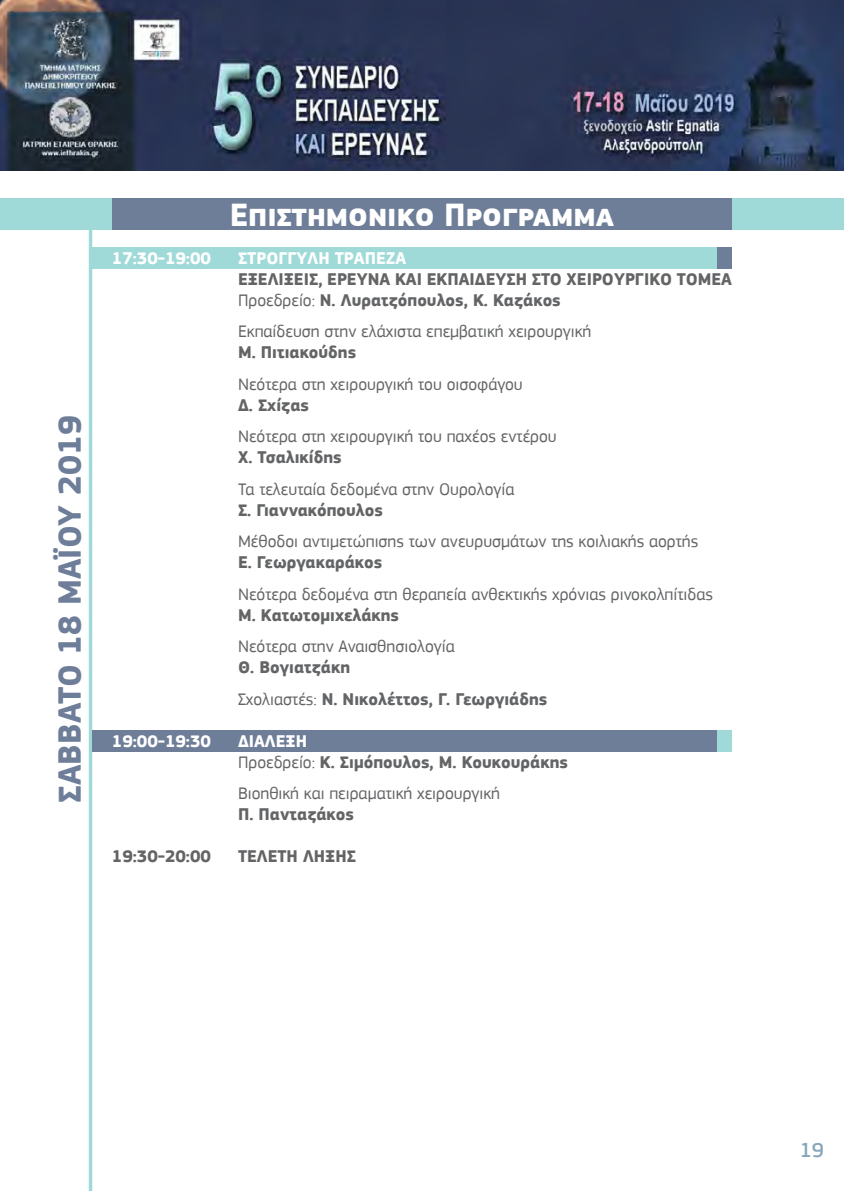
<style>
.page{position:relative;width:844px;height:1191px;background:#fff}
.page>*{position:absolute;margin:0;border:0;box-sizing:border-box;transform-origin:0 0}
.t1{font:700 33.25px "PF Square Sans Pro";color:#fff}
.t2{font:700 33.25px "PF Square Sans Pro";color:#6e7e98}
.t3{font:500 21px "PF Square Sans Pro";color:#88a7bb}
.t4{font:17.5px "PF Square Sans Pro";color:#636466}
.t5{font:700 17.5px/21px "PF Square Sans Pro";color:#636466}
.t6{font:700 17.5px "PF Square Sans Pro";color:#fff}
.s1{font-weight:400}
.s2{color:#fff}
</style>
<div class="page">
<img style="left:0;top:0;width:843px;height:170px">
<hr style="left:89px;top:230px;width:3px;height:961px;background:#9fdad8">
<div style="left:92px;top:248px;width:640px;height:21px;background:#9fdad8"></div>
<div style="left:717px;top:248px;width:15px;height:21px;background:#6e7e98"></div>
<div style="left:112px;top:199px;width:619px;height:31px;background:#6e7e98"></div>
<div style="left:731px;top:199px;width:112px;height:31px;background:#9fdad8"></div>
<div style="left:0;top:199px;width:112px;height:31px;background:#9fdad8"></div>
<div style="left:92px;top:730px;width:640px;height:22px;background:#6e7e98"></div>
<div style="left:717px;top:730px;width:15px;height:22px;background:#9fdad8"></div>
<h1 class="t2" style="left:50px;top:803px;width:389px;rotate:-90deg">ΣΑΒΒΑΤΟ 18 ΜΑΪΟΥ 2019</h1>
<h1 class="t1" style="left:230px;top:195px;width:386px">Επιστημονικο Προγραμμα</h1>
<p class="t6" style="left:112px;top:247px;width:100px">17:30-19:00</p>
<p class="t6" style="left:238px;top:247px;width:170px">ΣΤΡΌΓΓΥΛΗ ΤΡΆΠΕΖΑ</p>
<p class="t5" style="left:238px;top:269px;width:495px">ΕΞΕΛΊΞΕΙΣ, ΈΡΕΥΝΑ ΚΑΙ ΕΚΠΑΊΔΕΥΣΗ ΣΤΟ ΧΕΙΡΟΥΡΓΙΚΌ ΤΟΜΈΑ<br><span class="s1">Προεδρείο:</span> Ν. Λυρατζόπουλος, Κ. Καζάκος</p>
<p class="t4" style="left:238px;top:321px;width:355px">Εκπαίδευση στην ελάχιστα επεμβατική χειρουργική</p>
<p class="t5" style="left:238px;top:342px;width:120px">Μ. Πιτιακούδης</p>
<p class="t4" style="left:238px;top:374px;width:286px">Νεότερα στη χειρουργική του οισοφάγου</p>
<p class="t5" style="left:238px;top:395px;width:72px">Δ. Σχίζας</p>
<p class="t4" style="left:238px;top:426px;width:320px">Νεότερα στη χειρουργική του παχέος εντέρου</p>
<p class="t5" style="left:238px;top:447px;width:105px">Χ. Τσαλικίδης</p>
<p class="t4" style="left:238px;top:479px;width:278px">Τα τελευταία δεδομένα στην Ουρολογία</p>
<p class="t5" style="left:238px;top:500px;width:146px">Σ. Γιαννακόπουλος</p>
<p class="t4" style="left:238px;top:531px;width:462px">Μέθοδοι αντιμετώπισης των ανευρυσμάτων της κοιλιακής αορτής</p>
<p class="t5" style="left:238px;top:552px;width:146px">Ε. Γεωργακαράκος</p>
<p class="t4" style="left:238px;top:584px;width:476px">Νεότερα δεδομένα στη θεραπεία ανθεκτικής χρόνιας ρινοκολπίτιδας</p>
<p class="t5" style="left:238px;top:605px;width:163px">Μ. Κατωτομιχελάκης</p>
<p class="t4" style="left:238px;top:636px;width:218px">Νεότερα στην Αναισθησιολογία</p>
<p class="t5" style="left:238px;top:652px;width:311px;line-height:31.5px">Θ. Βογιατζάκη<br><span class="s1">Σχολιαστές:</span> Ν. Νικολέττος, Γ. Γεωργιάδης</p>
<p class="t6" style="left:112px;top:730px;width:100px">19:00-19:30</p>
<p class="t5" style="left:238px;top:731px;width:331px"><span class="s2">ΔΙΑΛΕΞΗ<br></span><span class="s1">Προεδρείο:</span> Κ. Σιμόπουλος, Μ. Κουκουράκης</p>
<p class="t4" style="left:238px;top:783px;width:263px">Βιοηθική και πειραματική χειρουργική</p>
<p class="t5" style="left:238px;top:804px;width:117px">Π. Πανταζάκος</p>
<p class="t5" style="left:112px;top:846px;width:100px">19:30-20:00</p>
<p class="t5" style="left:238px;top:846px;width:119px">ΤΕΛΕΤΗ ΛΗΞΗΣ</p>
<p class="t3" style="left:799px;top:1138px;width:26px">19</p>
</div>
